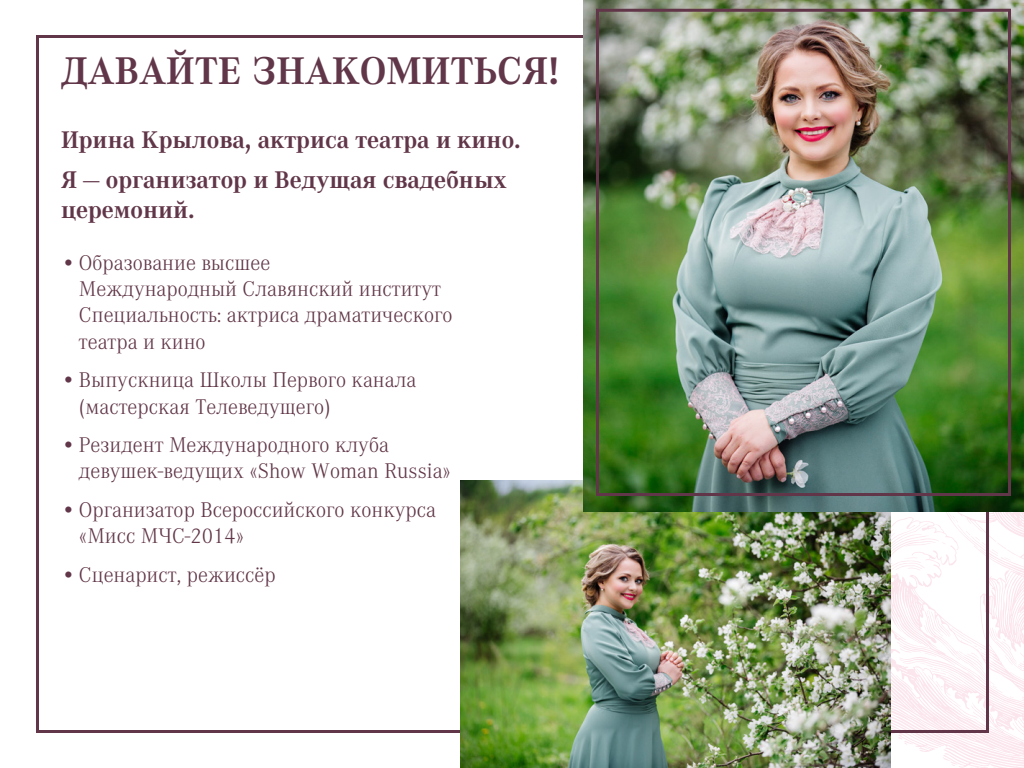
<style>
.page{position:relative;width:1024px;height:768px;background:#fff}
.page>*{position:absolute;margin:0;border:0;box-sizing:border-box;transform-origin:0 0}
.t1{font:700 40px "Corporate ATOT";color:#613648}
.t2{font:700 25px/40px "Corporate ATOT";color:#613648}
.t3{font:300 22px/26.4px "Corporate A";color:#613648}
</style>
<div class="page">
<svg style="left:891px;top:512px;width:133px;height:256px"></svg>
<img style="left:460px;top:481px;width:431px;height:287px">
<img style="left:583px;top:0;width:441px;height:512px">
<div style="left:596px;top:9px;width:415px;height:487px;border:3px solid #613648"></div>
<h1 class="t1" style="left:61px;top:49px;width:500px">ДАВАЙТЕ ЗНАКОМИТЬСЯ!</h1>
<p class="t2" style="left:61px;top:121px;width:461px">Ирина Крылова, актриса театра и кино.<br>Я — организатор и Ведущая свадебных</p>
<p class="t2" style="left:61px;top:191px;width:135px">церемоний.</p>
<p class="t3" style="left:79px;top:248px;width:375px;text-indent:-18px">•Образование высшее<br>Международный Славянский институт<br>Специальность: актриса драматического театра и кино</p>
<p class="t3" style="left:79px;top:366px;width:339px;text-indent:-18px">•Выпускница Школы Первого канала (мастерская Телеведущего)</p>
<p class="t3" style="left:79px;top:431px;width:373px;text-indent:-18px">•Резидент Международного клуба девушек-ведущих «Show Woman Russia»</p>
<p class="t3" style="left:79px;top:495px;width:359px;text-indent:-18px">•Организатор Всероссийского конкурса «Мисс МЧС-2014»</p>
<p class="t3" style="left:61px;top:560px;width:216px">•Сценарист, режиссёр</p>
</div>
